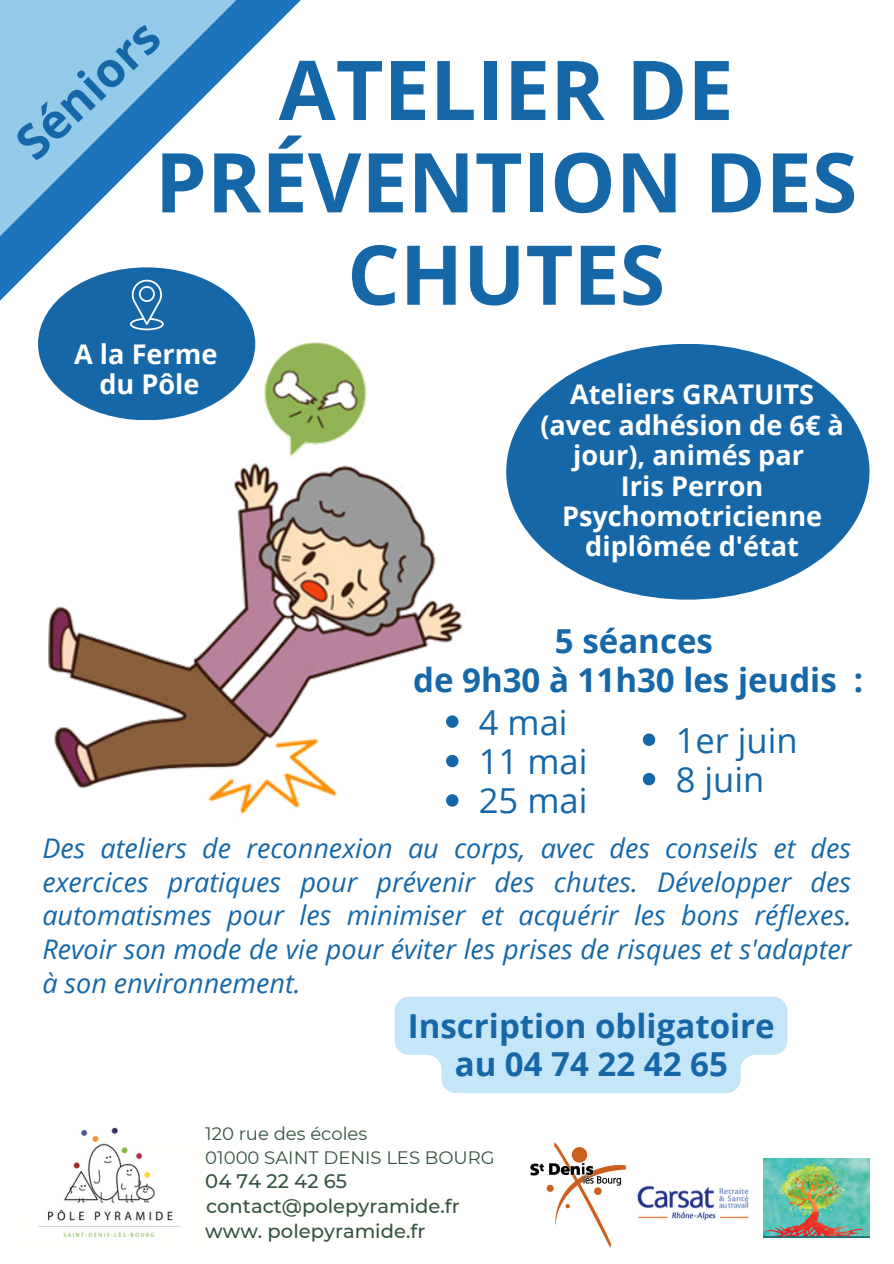
<style>
.page{position:relative;width:894px;height:1264px;background:#fff}
.page>*{position:absolute;margin:0;border:0;box-sizing:border-box;transform-origin:0 0}
.t1{font:700 82.5px/92.4px "Open Sans";color:#1567a8;text-align:center}
.t2{font:700 48px "Open Sans";color:#1567a8}
.t3{font:34.5px/39.5px "Open Sans";color:#1567a8}
.t4{font:700 33px/38.2px "Open Sans";color:#1567a8;text-align:center}
.t5{font:700 27.15px/30.5px "Open Sans";color:#fff;text-align:center}
.t6{font:italic 27px/33.8px "Open Sans";color:#1567a8;text-align:justify}
.t7{font:500 19.5px/25px "Montserrat";color:#35543e}
.t8{font:18px/24.8px "Montserrat";color:#35543e}
</style>
<div class="page">
<svg style="left:0;top:0;width:301px;height:303px"></svg>
<svg style="left:0;top:0;width:236px;height:238px;fill:#94cae9"></svg>
<div style="left:506px;top:344px;width:363px;height:255px;background:#1567a8;border-radius:50%"></div>
<img style="left:38px;top:325px;width:653px;height:494px">
<img style="left:763px;top:1158px;width:106px;height:79px">
<img style="left:637px;top:1185px;width:112px;height:36px">
<img style="left:38px;top:1127px;width:143px;height:111px">
<img style="left:530px;top:1142px;width:95px;height:105px">
<div style="left:38px;top:267px;width:217px;height:153px;background:#1567a8;border-radius:50%"></div>
<svg style="left:130px;top:280px;width:34px;height:50px"></svg>
<svg style="left:446px;top:715px;width:12px;height:12px"></svg>
<svg style="left:446px;top:754px;width:12px;height:13px"></svg>
<svg style="left:446px;top:794px;width:12px;height:12px"></svg>
<svg style="left:642px;top:733px;width:13px;height:13px"></svg>
<svg style="left:642px;top:773px;width:13px;height:12px"></svg>
<svg style="left:394px;top:996px;width:393px;height:97px;background:#cbe7f8"></svg>
<h2 class="t2" style="left:0;top:125px;width:178px;rotate:-43deg">Séniors</h2>
<h1 class="t1" style="left:155px;top:42px;width:703px">ATELIER DE<br>PRÉVENTION DES<br>CHUTES</h1>
<p class="t5" style="left:74px;top:338px;width:145px">A la Ferme du Pôle</p>
<p class="t5" style="left:540px;top:378px;width:305px">Ateliers GRATUITS (avec adhésion de 6€ à jour), animés par<br>Iris Perron<br>Psychomotricienne diplômée d'état</p>
<p class="t4" style="left:413px;top:621px;width:451px">5 séances<br>de 9h30 à 11h30 les jeudis :</p>
<p class="t3" style="left:479px;top:701px;width:110px">4 mai<br>11 mai<br>25 mai</p>
<p class="t6" style="left:42px;top:830px;width:810px">Des ateliers de reconnexion au corps, avec des conseils et des exercices pratiques pour prévenir des chutes. Développer des automatismes pour les minimiser et acquérir les bons réflexes.<br>Revoir son mode de vie pour éviter les prises de risques et s'adapter à son environnement.</p>
<p class="t3" style="left:675px;top:719px;width:123px">1er juin<br>8 juin</p>
<p class="t4" style="left:408px;top:1006px;width:368px">Inscription obligatoire au 04 74 22 42 65</p>
<p class="t8" style="left:205px;top:1120px;width:291px">120 rue des écoles<br>01000 SAINT DENIS LES BOURG</p>
<p class="t7" style="left:205px;top:1168px;width:256px">04 74 22 42 65 contact@polepyramide.fr www. polepyramide.fr</p>
</div>
